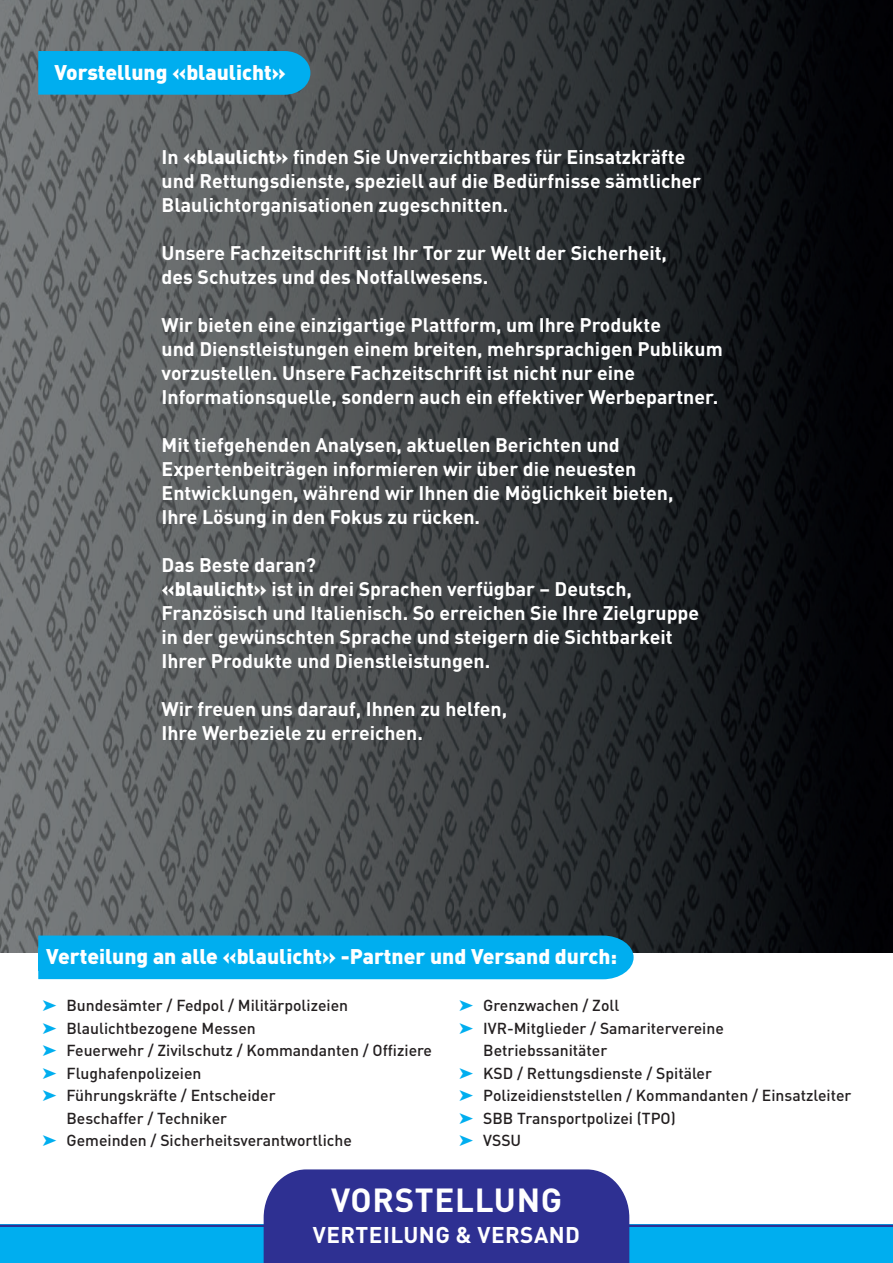
<style>
.page{position:relative;width:893px;height:1263px;background:#fff}
.page>*{position:absolute;margin:0;border:0;box-sizing:border-box;transform-origin:0 0}
.t1{font:700 33px "DIN Pro";letter-spacing:.02em;color:#fff}
.t2{font:700 22.5px "DIN Pro";letter-spacing:.02em;color:#fff}
.t3{font:900 21px "DIN Pro";color:#fff}
.t4{font:700 19.5px/24px "DIN Pro";color:#fff}
.t5{font:500 15.75px "DIN Pro";color:#231f20}
.s1{font-weight:900}
.s2{color:#00aeef}
</style>
<div class="page">
<img style="left:0;top:0;width:893px;height:952px">
<div style="left:0;top:1225px;width:893px;height:38px;background:#00aeef"></div>
<svg style="left:38px;top:935px;width:596px;height:44px;background:#05aae8"></svg>
<div style="left:38px;top:948px;width:587px;height:23px;background:#00aeef"></div>
<hr style="left:0;top:1225px;width:893px;height:2px;background:#2e3092">
<div style="left:38px;top:51px;width:272px;height:44px;background:#00aeef"></div>
<div style="left:264px;top:1169px;width:365px;height:94px;background:#2e3092"></div>
<p class="t3" style="left:54px;top:58px;width:233px">Vorstellung «blaulicht»</p>
<p class="t4" style="left:162px;top:144px;width:525px">In <span class="s1">«blaulicht»</span> finden Sie Unverzichtbares für Einsatzkräfte</p>
<p class="t4" style="left:162px;top:168px;width:541px">und Rettungsdienste, speziell auf die Bedürfnisse sämtlicher<br>Blaulichtorganisationen zugeschnitten.</p>
<p class="t4" style="left:162px;top:240px;width:507px">Unsere Fachzeitschrift ist Ihr Tor zur Welt der Sicherheit,</p>
<p class="t4" style="left:162px;top:264px;width:328px">des Schutzes und des Notfallwesens.</p>
<p class="t4" style="left:162px;top:312px;width:501px">Wir bieten eine einzigartige Plattform, um Ihre Produkte</p>
<p class="t4" style="left:162px;top:336px;width:563px">und Dienstleistungen einem breiten, mehrsprachigen Publikum vorzustellen. Unsere Fachzeitschrift ist nicht nur eine</p>
<p class="t4" style="left:162px;top:384px;width:558px">Informationsquelle, sondern auch ein effektiver Werbepartner.</p>
<p class="t4" style="left:162px;top:432px;width:460px">Mit tiefgehenden Analysen, aktuellen Berichten und</p>
<p class="t4" style="left:162px;top:456px;width:513px">Expertenbeiträgen informieren wir über die neuesten<br>Entwicklungen, während wir Ihnen die Möglichkeit bieten,</p>
<p class="t4" style="left:162px;top:504px;width:320px">Ihre Lösung in den Fokus zu rücken.</p>
<p class="t4" style="left:162px;top:552px;width:156px">Das Beste daran?</p>
<p class="t4" style="left:162px;top:576px;width:539px"><span class="s1">«blaulicht»</span> ist in drei Sprachen verfügbar – Deutsch,<br>Französisch und Italienisch. So erreichen Sie Ihre Zielgruppe</p>
<p class="t4" style="left:162px;top:624px;width:513px">in der gewünschten Sprache und steigern die Sichtbarkeit</p>
<p class="t4" style="left:162px;top:648px;width:330px">Ihrer Produkte und Dienstleistungen.</p>
<p class="t4" style="left:162px;top:696px;width:347px">Wir freuen uns darauf, Ihnen zu helfen,</p>
<p class="t4" style="left:162px;top:720px;width:263px">Ihre Werbeziele zu erreichen.</p>
<p class="t3" style="left:46px;top:942px;width:572px">Verteilung an alle «blaulicht» -Partner und Versand durch:</p>
<p class="t5" style="left:43px;top:995px;width:307px"><span class="s2">➤</span> Bundesämter / Fedpol / Militärpolizeien</p>
<p class="t5" style="left:43px;top:1017px;width:215px"><span class="s2">➤</span> Blaulichtbezogene Messen</p>
<p class="t5" style="left:43px;top:1040px;width:391px"><span class="s2">➤</span> Feuerwehr / Zivilschutz / Kommandanten / Offiziere</p>
<p class="t5" style="left:43px;top:1062px;width:161px"><span class="s2">➤</span> Flughafenpolizeien</p>
<p class="t5" style="left:43px;top:1085px;width:235px"><span class="s2">➤</span> Führungskräfte / Entscheider</p>
<p class="t5" style="left:67px;top:1107px;width:162px">Beschaffer / Techniker</p>
<p class="t5" style="left:43px;top:1130px;width:311px"><span class="s2">➤</span> Gemeinden / Sicherheitsverantwortliche</p>
<p class="t5" style="left:459px;top:995px;width:162px"><span class="s2">➤</span> Grenzwachen / Zoll</p>
<p class="t5" style="left:459px;top:1017px;width:266px"><span class="s2">➤</span> IVR-Mitglieder / Samaritervereine</p>
<p class="t5" style="left:483px;top:1040px;width:126px">Betriebssanitäter</p>
<p class="t5" style="left:459px;top:1062px;width:254px"><span class="s2">➤</span> KSD / Rettungsdienste / Spitäler</p>
<p class="t5" style="left:459px;top:1085px;width:394px"><span class="s2">➤</span> Polizeidienststellen / Kommandanten / Einsatzleiter</p>
<p class="t5" style="left:459px;top:1107px;width:218px"><span class="s2">➤</span> SBB Transportpolizei (TPO)</p>
<p class="t5" style="left:459px;top:1130px;width:64px"><span class="s2">➤</span> VSSU</p>
<p class="t1" style="left:331px;top:1177px;width:232px">VORSTELLUNG</p>
<p class="t2" style="left:313px;top:1220px;width:269px">VERTEILUNG &amp; VERSAND</p>
</div>
